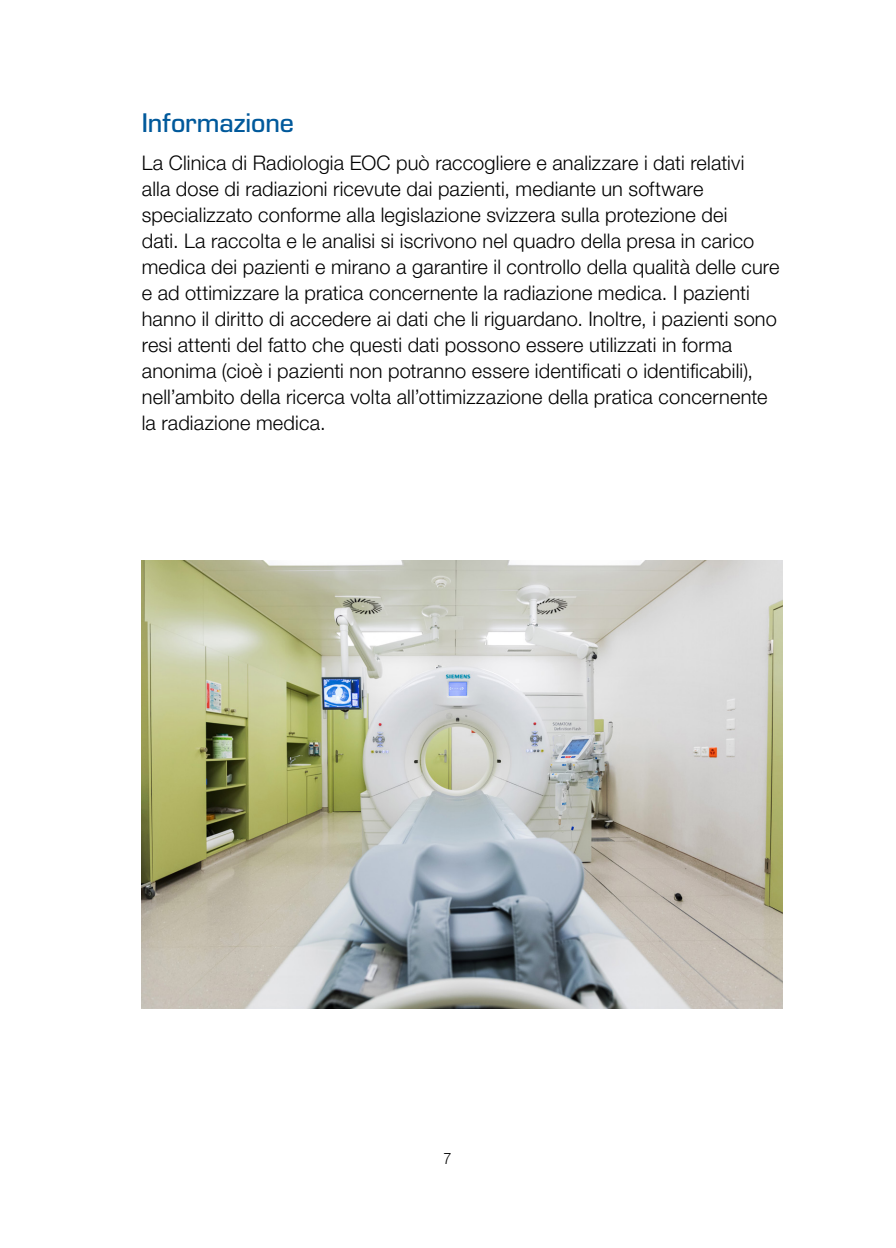
<style>
.page{position:relative;width:896px;height:1248px;background:#fff}
.page>*{position:absolute;margin:0;border:0;box-sizing:border-box;transform-origin:0 0}
.t1{font:500 28px "Eurostile";letter-spacing:-.005em;color:#00599b}
.t2{font:300 20px/26px "Helvetica Neue LT Pro";letter-spacing:.01em;color:#000}
.t3{font:300 16px "Helvetica Neue LT Pro";color:#000;scale:.9 1}
</style>
<div class="page">
<img style="left:142px;top:560px;width:640px;height:448px">
<p class="t1" style="left:142px;top:104px;width:154px">Informazione</p>
<p class="t2" style="left:142px;top:149px;width:639px">La Clinica di Radiologia EOC può raccogliere e analizzare i dati relativi<br>alla dose di radiazioni ricevute dai pazienti, mediante un software specializzato conforme alla legislazione svizzera sulla protezione dei<br>dati. La raccolta e le analisi si iscrivono nel quadro della presa in carico medica dei pazienti e mirano a garantire il controllo della qualità delle cure e ad ottimizzare la pratica concernente la radiazione medica. I pazienti hanno il diritto di accedere ai dati che li riguardano. Inoltre, i pazienti sono resi attenti del fatto che questi dati possono essere utilizzati in forma anonima (cioè i pazienti non potranno essere identificati o identificabili), nell’ambito della ricerca volta all’ottimizzazione della pratica concernente la radiazione medica.</p>
<p class="t3" style="left:443px;top:1148px;width:10px">7</p>
</div>
